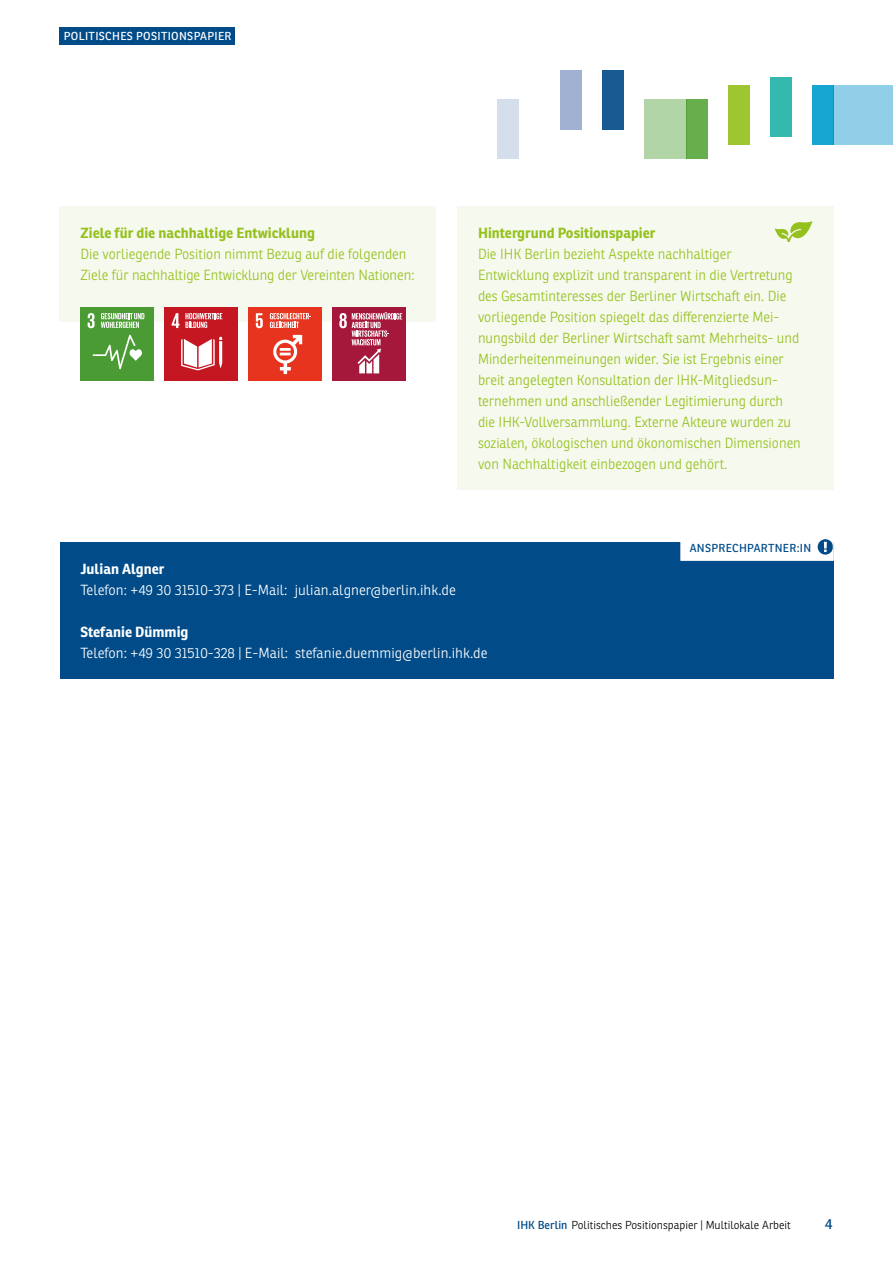
<style>
.page{position:relative;width:893px;height:1263px;background:#fff}
.page>*{position:absolute;margin:0;border:0;box-sizing:border-box;transform-origin:0 0}
.t1{font:300 14.25px/21px "Ronnia";color:#95c11f}
.t2{font:300 14.25px "Ronnia";color:#fff}
.t3{font:700 14.25px "Ronnia";color:#95c11f}
.t4{font:700 14.25px "Ronnia";color:#fff}
.t5{font:14.25px "Ronnia";color:#004b88}
.t6{font:300 11.25px "Ronnia";color:#000}
.t7{font:11.25px "Ronnia";letter-spacing:.03em;color:#fff}
.t8{font:11.25px "Ronnia";letter-spacing:.03em;color:#004b88}
.s1{font-weight:400;color:#004b88}
</style>
<div class="page">
<div style="left:833px;top:85px;width:60px;height:59px;background:#90cfe7"></div>
<div style="left:644px;top:100px;width:42px;height:59px;background:#b2d5a7"></div>
<div style="left:497px;top:100px;width:21px;height:59px;background:#d2ddea"></div>
<div style="left:560px;top:70px;width:21px;height:59px;background:#a1b1d1"></div>
<div style="left:602px;top:70px;width:21px;height:59px;background:#175b92"></div>
<div style="left:686px;top:100px;width:21px;height:59px;background:#67af4d"></div>
<div style="left:728px;top:85px;width:21px;height:59px;background:#9ec631"></div>
<div style="left:770px;top:77px;width:21px;height:60px;background:#34b9ae"></div>
<div style="left:812px;top:85px;width:21px;height:59px;background:#17a5d2"></div>
<div style="left:60px;top:27px;width:175px;height:18px;background:#004b88"></div>
<div style="left:60px;top:206px;width:376px;height:32px;background:#f6f9ed"></div>
<div style="left:60px;top:227px;width:376px;height:32px;background:#f6f9ed"></div>
<div style="left:60px;top:248px;width:376px;height:53px;background:#f6f9ed"></div>
<div style="left:60px;top:290px;width:376px;height:32px;background:#f6f9ed"></div>
<div style="left:81px;top:307px;width:73px;height:74px;background:#4b9b34"></div>
<svg style="left:88px;top:313px;width:7px;height:15px"></svg>
<svg style="left:93px;top:335px;width:49px;height:34px"></svg>
<svg style="left:101px;top:313px;width:43px;height:15px"></svg>
<div style="left:165px;top:307px;width:73px;height:74px;background:#c41722"></div>
<svg style="left:172px;top:313px;width:7px;height:15px"></svg>
<svg style="left:181px;top:337px;width:41px;height:33px"></svg>
<svg style="left:185px;top:313px;width:37px;height:15px"></svg>
<div style="left:249px;top:307px;width:73px;height:74px;background:#e6341f"></div>
<svg style="left:256px;top:313px;width:7px;height:15px"></svg>
<svg style="left:273px;top:335px;width:29px;height:39px"></svg>
<svg style="left:270px;top:313px;width:41px;height:15px"></svg>
<div style="left:333px;top:307px;width:73px;height:74px;background:#a6183b"></div>
<svg style="left:339px;top:312px;width:63px;height:61px"></svg>
<div style="left:457px;top:206px;width:376px;height:32px;background:#f6f9ed"></div>
<div style="left:457px;top:227px;width:376px;height:53px;background:#f6f9ed"></div>
<div style="left:457px;top:269px;width:376px;height:221px;background:#f6f9ed"></div>
<svg style="left:775px;top:221px;width:37px;height:21px"></svg>
<div style="left:60px;top:542px;width:773px;height:32px;background:#004b88"></div>
<div style="left:60px;top:563px;width:773px;height:32px;background:#004b88"></div>
<div style="left:60px;top:584px;width:773px;height:32px;background:#004b88"></div>
<div style="left:60px;top:605px;width:773px;height:32px;background:#004b88"></div>
<div style="left:60px;top:626px;width:773px;height:32px;background:#004b88"></div>
<div style="left:60px;top:647px;width:773px;height:32px;background:#004b88"></div>
<svg style="left:680px;top:539px;width:154px;height:22px"></svg>
<p class="t7" style="left:64px;top:29px;width:169px">POLITISCHES POSITIONSPAPIER</p>
<p class="t3" style="left:81px;top:224px;width:236px">Ziele für die nachhaltige Entwicklung</p>
<p class="t1" style="left:81px;top:243px;width:336px">Die vorliegende Position nimmt Bezug auf die folgenden<br>Ziele für nachhaltige Entwicklung der Vereinten Nationen:</p>
<p class="t3" style="left:478px;top:224px;width:179px">Hintergrund Positionspapier</p>
<p class="t1" style="left:478px;top:243px;width:324px">Die IHK Berlin bezieht Aspekte nachhaltiger Entwicklung explizit und transparent in die Vertretung des Gesamtinteresses der Berliner Wirtschaft ein. Die vorliegende Position spiegelt das differenzierte Mei&shy;nungsbild der Berliner Wirtschaft samt Mehrheits- und Minderheitenmeinungen wider. Sie ist Ergebnis einer breit angelegten Konsultation der IHK-Mitgliedsun&shy;ternehmen und anschließender Legitimierung durch die IHK-Vollversammlung. Externe Akteure wurden zu sozialen, ökologischen und ökonomischen Dimensionen von Nachhaltigkeit einbezogen und gehört.</p>
<p class="t8" style="left:690px;top:541px;width:123px">ANSPRECHPARTNER:IN</p>
<p class="t4" style="left:81px;top:560px;width:85px">Julian Algner</p>
<p class="t2" style="left:81px;top:581px;width:377px">Telefon: +49 30 31510-373 | E-Mail: julian.algner@berlin.ihk.de</p>
<p class="t4" style="left:81px;top:623px;width:110px">Stefanie Dümmig</p>
<p class="t2" style="left:81px;top:644px;width:409px">Telefon: +49 30 31510-328 | E-Mail: stefanie.duemmig@berlin.ihk.de</p>
<p class="t6" style="left:517px;top:1218px;width:275px"><span class="s1">IHK Berlin</span> Politisches Positionspapier | Multilokale Arbeit</p>
<p class="t5" style="left:825px;top:1215px;width:9px">4</p>
</div>
